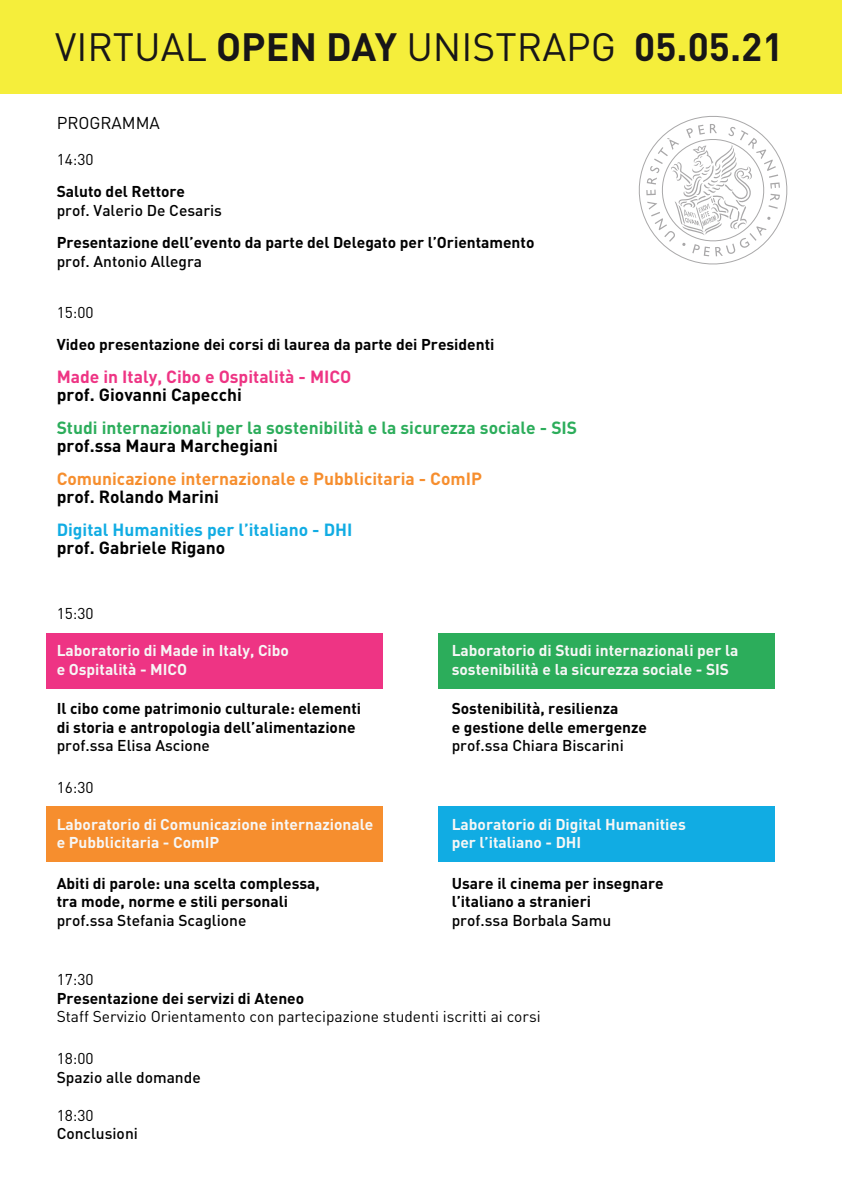
<style>
.page{position:relative;width:842px;height:1191px;background:#fff}
.page>*{position:absolute;margin:0;border:0;box-sizing:border-box;transform-origin:0 0}
.t1{font:39px "DIN";color:#181618}
.t2{font:700 17.4px "DIN";color:#000}
.t3{font:700 17.4px "DIN";color:#2cad5b}
.t4{font:700 17.4px "DIN";color:#f68e2e}
.t5{font:700 17.4px "DIN";color:#11ace3}
.t6{font:700 17.4px "DIN";color:#ee3484}
.t7{font:17px "DIN";color:#000}
.t8{font:700 15.5px/18.4px "DIN";color:#000}
.t9{font:700 15.5px/18.4px "DIN";color:#f7f7f6}
.t10{font:500 15.5px "DIN";color:#000}
.t11{font:15.5px "DIN";color:#000}
.s1{font-weight:700}
</style>
<div class="page">
<div style="left:0;top:0;width:842px;height:93px;background:#f5ee3b"></div>
<div style="left:46px;top:806px;width:337px;height:56px;background:#f68e2e"></div>
<div style="left:438px;top:806px;width:337px;height:56px;background:#11ace3"></div>
<div style="left:46px;top:633px;width:337px;height:55px;background:#ee3484"></div>
<div style="left:438px;top:633px;width:337px;height:55px;background:#2cad5b"></div>
<svg style="left:639px;top:116px;width:148px;height:148px"></svg>
<h1 class="t1" style="left:55px;top:23px;width:730px">VIRTUAL <span class="s1">OPEN DAY</span> UNISTRAPG <span class="s1">05.05.21</span></h1>
<p class="t7" style="left:57px;top:113px;width:105px">PROGRAMMA</p>
<p class="t11" style="left:57px;top:149px;width:39px">14:30</p>
<p class="t8" style="left:57px;top:182px;width:130px">Saluto del Rettore</p>
<p class="t10" style="left:57px;top:200px;width:167px">prof. Valerio De Cesaris</p>
<p class="t8" style="left:57px;top:233px;width:479px">Presentazione dell’evento da parte del Delegato per l’Orientamento</p>
<p class="t10" style="left:57px;top:251px;width:147px">prof. Antonio Allegra</p>
<p class="t11" style="left:57px;top:302px;width:39px">15:00</p>
<p class="t8" style="left:57px;top:335px;width:439px">Video presentazione dei corsi di laurea da parte dei Presidenti</p>
<p class="t6" style="left:57px;top:365px;width:296px">Made in Italy, Cibo e Ospitalità - MICO</p>
<p class="t2" style="left:57px;top:383px;width:187px">prof. Giovanni Capecchi</p>
<p class="t3" style="left:57px;top:416px;width:522px">Studi internazionali per la sostenibilità e la sicurezza sociale - SIS</p>
<p class="t2" style="left:57px;top:434px;width:223px">prof.ssa Maura Marchegiani</p>
<p class="t4" style="left:57px;top:467px;width:427px">Comunicazione internazionale e Pubblicitaria - ComIP</p>
<p class="t2" style="left:57px;top:485px;width:164px">prof. Rolando Marini</p>
<p class="t5" style="left:57px;top:518px;width:297px">Digital Humanities per l’italiano - DHI</p>
<p class="t2" style="left:57px;top:536px;width:170px">prof. Gabriele Rigano</p>
<p class="t11" style="left:57px;top:604px;width:39px">15:30</p>
<p class="t9" style="left:57px;top:641px;width:234px">Laboratorio di Made in Italy, Cibo e Ospitalità - MICO</p>
<p class="t8" style="left:57px;top:698px;width:306px">Il cibo come patrimonio culturale: elementi di storia e antropologia dell’alimentazione</p>
<p class="t10" style="left:57px;top:735px;width:155px">prof.ssa Elisa Ascione</p>
<p class="t11" style="left:57px;top:778px;width:39px">16:30</p>
<p class="t9" style="left:57px;top:814px;width:318px">Laboratorio di Comunicazione internazionale e Pubblicitaria - ComIP</p>
<p class="t8" style="left:57px;top:873px;width:265px">Abiti di parole: una scelta complessa, tra mode, norme e stili personali</p>
<p class="t10" style="left:57px;top:910px;width:191px">prof.ssa Stefania Scaglione</p>
<p class="t9" style="left:452px;top:641px;width:288px">Laboratorio di Studi internazionali per la sostenibilità e la sicurezza sociale - SIS</p>
<p class="t8" style="left:452px;top:698px;width:197px">Sostenibilità, resilienza<br>e gestione delle emergenze</p>
<p class="t10" style="left:452px;top:735px;width:174px">prof.ssa Chiara Biscarini</p>
<p class="t9" style="left:452px;top:814px;width:236px">Laboratorio di Digital Humanities per l’italiano - DHI</p>
<p class="t8" style="left:452px;top:873px;width:214px">Usare il cinema per insegnare l’italiano a stranieri</p>
<p class="t10" style="left:452px;top:910px;width:161px">prof.ssa Borbala Samu</p>
<p class="t11" style="left:57px;top:969px;width:39px">17:30</p>
<p class="t8" style="left:57px;top:988px;width:249px">Presentazione dei servizi di Ateneo</p>
<p class="t11" style="left:57px;top:1006px;width:486px">Staff Servizio Orientamento con partecipazione studenti iscritti ai corsi</p>
<p class="t11" style="left:57px;top:1049px;width:39px">18:00</p>
<p class="t10" style="left:57px;top:1067px;width:146px">Spazio alle domande</p>
<p class="t11" style="left:57px;top:1105px;width:39px">18:30</p>
<p class="t10" style="left:57px;top:1124px;width:83px">Conclusioni</p>
</div>
